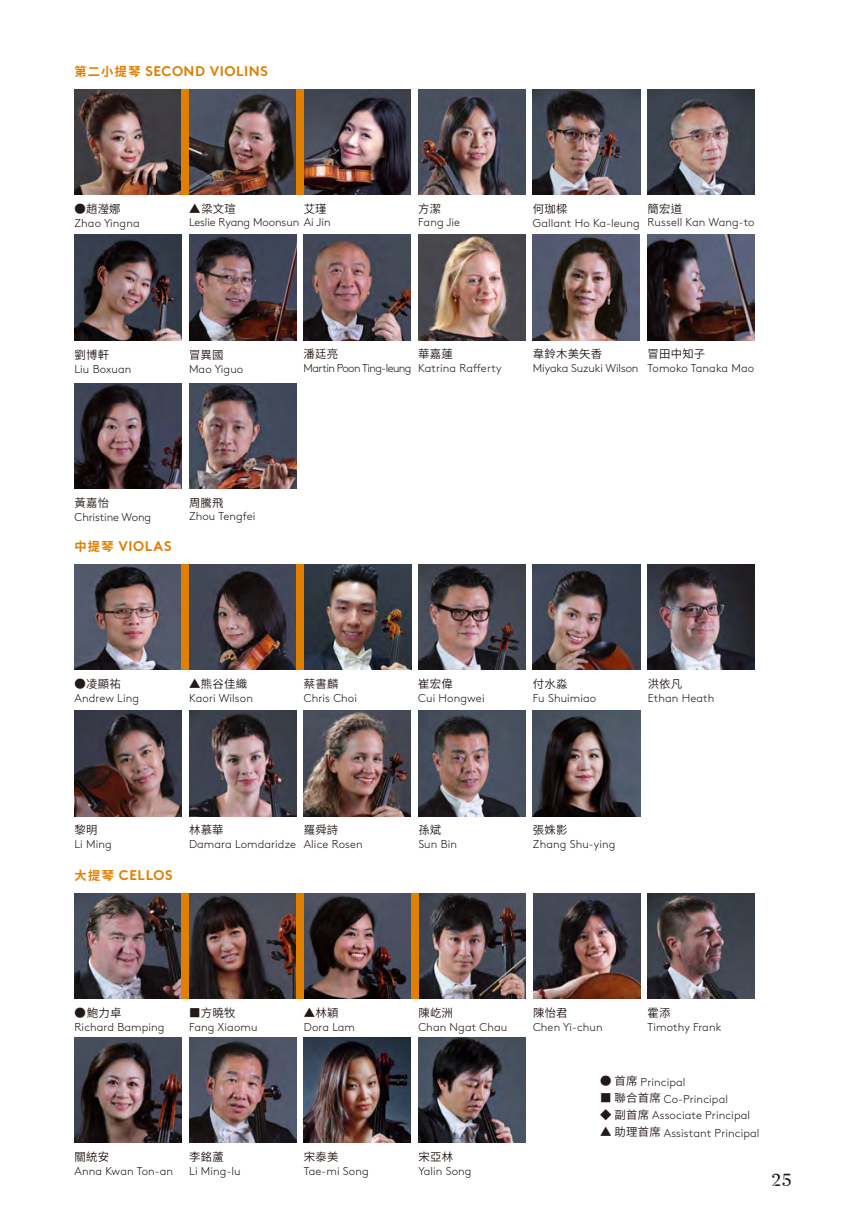
<style>
.page{position:relative;width:844px;height:1226px;background:#fff}
.page>*{position:absolute;margin:0;border:0;box-sizing:border-box;transform-origin:0 0}
.t1{font:500 17.5px "Danmark";color:#221815}
.t2{font:700 14px "Brown";letter-spacing:.04em;color:#e07f00}
.t3{font:300 11.38px "Brown";letter-spacing:.01em;color:#221815}
.t4{font:600 11.38px "Noto Sans CJ Ktc";letter-spacing:.02em;color:#221815}
.t5{font:300 11.38px "Brown";letter-spacing:-.01em;color:#221815}
.t6{font:300 11.38px "Brown";letter-spacing:-.05em;color:#221815}
.s1{font-family:"Noto Sans CJ Ktc";font-size:12.25px}
.s2{font-family:"Noto Sans CJ Ktc";font-weight:600}
</style>
<div class="page">
<img style="left:74px;top:89px;width:107px;height:106px">
<img style="left:189px;top:383px;width:107px;height:105px">
<img style="left:189px;top:89px;width:107px;height:106px">
<img style="left:189px;top:235px;width:107px;height:105px">
<img style="left:418px;top:89px;width:107px;height:106px">
<img style="left:303px;top:89px;width:107px;height:106px">
<img style="left:303px;top:235px;width:107px;height:105px">
<img style="left:532px;top:89px;width:108px;height:106px">
<img style="left:74px;top:383px;width:107px;height:105px">
<img style="left:647px;top:90px;width:107px;height:105px">
<img style="left:418px;top:235px;width:107px;height:105px">
<img style="left:532px;top:235px;width:107px;height:105px">
<img style="left:647px;top:235px;width:107px;height:105px">
<img style="left:74px;top:564px;width:107px;height:105px">
<img style="left:189px;top:710px;width:107px;height:106px">
<img style="left:189px;top:564px;width:107px;height:105px">
<img style="left:303px;top:710px;width:107px;height:106px">
<img style="left:418px;top:564px;width:107px;height:105px">
<img style="left:304px;top:564px;width:107px;height:105px">
<img style="left:418px;top:710px;width:107px;height:106px">
<img style="left:532px;top:564px;width:108px;height:105px">
<img style="left:532px;top:710px;width:108px;height:106px">
<img style="left:647px;top:564px;width:107px;height:105px">
<img style="left:74px;top:710px;width:107px;height:106px">
<div style="left:181px;top:564px;width:8px;height:105px;background:#e07f00"></div>
<div style="left:181px;top:89px;width:8px;height:106px;background:#e07f00"></div>
<div style="left:296px;top:89px;width:7px;height:106px;background:#e07f00"></div>
<div style="left:296px;top:564px;width:8px;height:105px;background:#e07f00"></div>
<img style="left:189px;top:893px;width:107px;height:105px">
<img style="left:75px;top:893px;width:107px;height:105px">
<img style="left:74px;top:1037px;width:108px;height:105px">
<img style="left:304px;top:893px;width:107px;height:105px">
<img style="left:189px;top:1037px;width:107px;height:105px">
<img style="left:418px;top:893px;width:107px;height:105px">
<img style="left:418px;top:1037px;width:107px;height:105px">
<img style="left:533px;top:893px;width:107px;height:105px">
<img style="left:647px;top:893px;width:107px;height:105px">
<img style="left:304px;top:1037px;width:107px;height:105px">
<div style="left:182px;top:893px;width:7px;height:105px;background:#e07f00"></div>
<div style="left:296px;top:893px;width:8px;height:105px;background:#e07f00"></div>
<div style="left:411px;top:893px;width:7px;height:105px;background:#e07f00"></div>
<img style="left:74px;top:235px;width:107px;height:105px">
<p class="t2" style="left:74px;top:60px;width:195px"><span class="s1">第二小提琴</span> SECOND VIOLINS</p>
<p class="t4" style="left:74px;top:202px;width:48px">●趙瀅娜</p>
<p class="t3" style="left:74px;top:214px;width:67px">Zhao Yingna</p>
<p class="t4" style="left:74px;top:348px;width:36px">劉博軒</p>
<p class="t3" style="left:74px;top:360px;width:58px">Liu Boxuan</p>
<p class="t4" style="left:189px;top:202px;width:48px">▲梁文瑄</p>
<p class="t5" style="left:189px;top:214px;width:143px">Leslie Ryang Moonsun Ai Jin</p>
<p class="t4" style="left:303px;top:202px;width:24px">艾瑾</p>
<p class="t4" style="left:418px;top:202px;width:24px">方潔</p>
<p class="t3" style="left:418px;top:214px;width:43px">Fang Jie</p>
<p class="t4" style="left:533px;top:202px;width:36px">何珈樑</p>
<p class="t3" style="left:533px;top:214px;width:108px">Gallant Ho Ka-leung</p>
<p class="t4" style="left:647px;top:202px;width:36px">簡宏道</p>
<p class="t3" style="left:647px;top:214px;width:109px">Russell Kan Wang-to</p>
<p class="t4" style="left:189px;top:348px;width:36px">冒異國</p>
<p class="t3" style="left:189px;top:360px;width:56px">Mao Yiguo</p>
<p class="t4" style="left:303px;top:348px;width:36px">潘廷亮</p>
<p class="t6" style="left:303px;top:360px;width:109px">Martin Poon Ting-leung</p>
<p class="t4" style="left:418px;top:348px;width:36px">華嘉蓮</p>
<p class="t3" style="left:418px;top:360px;width:85px">Katrina Rafferty</p>
<p class="t4" style="left:532px;top:348px;width:71px">韋鈴木美矢香</p>
<p class="t5" style="left:532px;top:360px;width:107px">Miyaka Suzuki Wilson</p>
<p class="t4" style="left:647px;top:348px;width:59px">冒田中知子</p>
<p class="t3" style="left:647px;top:360px;width:108px">Tomoko Tanaka Mao</p>
<p class="t4" style="left:75px;top:496px;width:36px">黃嘉怡</p>
<p class="t5" style="left:75px;top:508px;width:78px">Christine Wong</p>
<p class="t2" style="left:74px;top:534px;width:99px"><span class="s1">中提琴</span> VIOLAS</p>
<p class="t4" style="left:189px;top:496px;width:36px">周騰飛</p>
<p class="t3" style="left:189px;top:508px;width:68px">Zhou Tengfei</p>
<p class="t4" style="left:74px;top:677px;width:48px">●凌顯祐</p>
<p class="t3" style="left:74px;top:689px;width:66px">Andrew Ling</p>
<p class="t4" style="left:189px;top:677px;width:59px">▲熊谷佳織</p>
<p class="t3" style="left:189px;top:689px;width:65px">Kaori Wilson</p>
<p class="t4" style="left:304px;top:677px;width:36px">蔡書麟</p>
<p class="t3" style="left:304px;top:689px;width:55px">Chris Choi</p>
<p class="t4" style="left:74px;top:823px;width:24px">黎明</p>
<p class="t3" style="left:74px;top:835px;width:39px">Li Ming</p>
<p class="t2" style="left:75px;top:863px;width:100px"><span class="s1">大提琴</span> CELLOS</p>
<p class="t4" style="left:189px;top:823px;width:36px">林慕華</p>
<p class="t3" style="left:189px;top:835px;width:108px">Damara Lomdaridze</p>
<p class="t4" style="left:303px;top:823px;width:36px">羅舜詩</p>
<p class="t3" style="left:303px;top:835px;width:60px">Alice Rosen</p>
<p class="t4" style="left:418px;top:677px;width:36px">崔宏偉</p>
<p class="t3" style="left:418px;top:689px;width:68px">Cui Hongwei</p>
<p class="t4" style="left:418px;top:823px;width:24px">孫斌</p>
<p class="t3" style="left:418px;top:835px;width:40px">Sun Bin</p>
<p class="t4" style="left:533px;top:677px;width:36px">付水淼</p>
<p class="t3" style="left:533px;top:689px;width:65px">Fu Shuimiao</p>
<p class="t4" style="left:647px;top:677px;width:36px">洪依凡</p>
<p class="t3" style="left:647px;top:689px;width:68px">Ethan Heath</p>
<p class="t4" style="left:532px;top:823px;width:36px">張姝影</p>
<p class="t3" style="left:532px;top:835px;width:84px">Zhang Shu-ying</p>
<p class="t4" style="left:74px;top:1006px;width:48px">●鮑力卓</p>
<p class="t3" style="left:74px;top:1018px;width:91px">Richard Bamping</p>
<p class="t4" style="left:189px;top:1006px;width:48px">■方曉牧</p>
<p class="t3" style="left:189px;top:1018px;width:70px">Fang Xiaomu</p>
<p class="t4" style="left:74px;top:1150px;width:36px">關統安</p>
<p class="t3" style="left:74px;top:1162px;width:100px">Anna Kwan Ton-an</p>
<p class="t4" style="left:189px;top:1150px;width:36px">李銘蘆</p>
<p class="t3" style="left:189px;top:1162px;width:53px">Li Ming-lu</p>
<p class="t4" style="left:304px;top:1006px;width:36px">▲林穎</p>
<p class="t3" style="left:304px;top:1018px;width:53px">Dora Lam</p>
<p class="t4" style="left:304px;top:1150px;width:36px">宋泰美</p>
<p class="t3" style="left:304px;top:1162px;width:66px">Tae-mi Song</p>
<p class="t4" style="left:418px;top:1006px;width:36px">陳屹洲</p>
<p class="t3" style="left:418px;top:1018px;width:90px">Chan Ngat Chau</p>
<p class="t4" style="left:418px;top:1150px;width:36px">宋亞林</p>
<p class="t3" style="left:418px;top:1162px;width:55px">Yalin Song</p>
<p class="t4" style="left:533px;top:1006px;width:36px">陳怡君</p>
<p class="t3" style="left:533px;top:1018px;width:71px">Chen Yi-chun</p>
<p class="t4" style="left:647px;top:1006px;width:24px">霍添</p>
<p class="t3" style="left:647px;top:1018px;width:75px">Timothy Frank</p>
<p class="t3" style="left:600px;top:1073px;width:87px"><span class="s2">● 首席</span> Principal</p>
<p class="t3" style="left:600px;top:1090px;width:129px"><span class="s2">■ 聯合首席</span> Co-Principal</p>
<p class="t3" style="left:600px;top:1106px;width:151px"><span class="s2">◆ 副首席</span> Associate Principal</p>
<p class="t3" style="left:600px;top:1124px;width:161px"><span class="s2">▲ 助理首席</span> Assistant Principal</p>
<h1 class="t1" style="left:771px;top:1170px;width:22px">25</h1>
</div>
